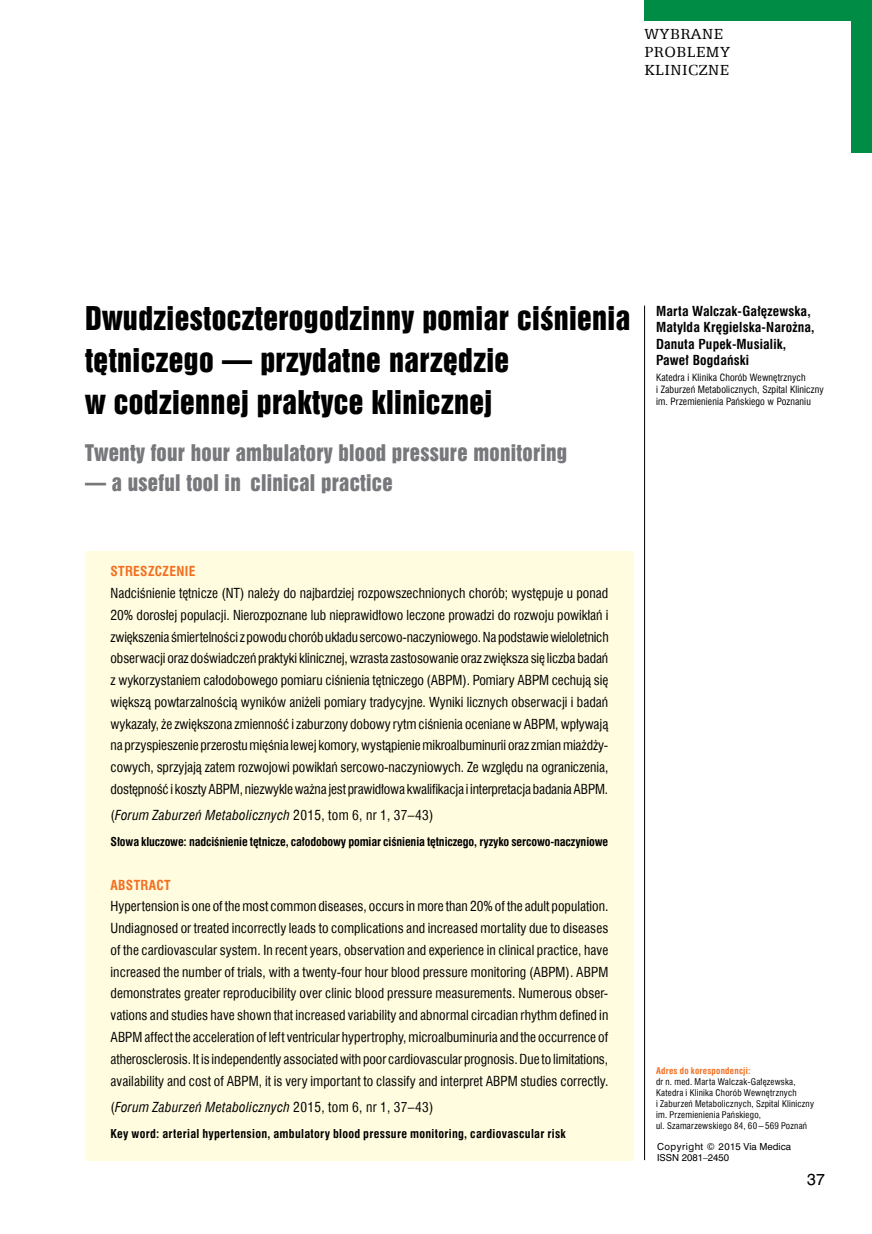
<style>
.page{position:relative;width:872px;height:1234px;background:#fff}
.page>*{position:absolute;margin:0;border:0;box-sizing:border-box;transform-origin:0 0}
.t1{font:30px/42px "Swis 921 EU";letter-spacing:.01em;color:#000}
.t2{font:21px "Swis 921 EU";letter-spacing:.015em;color:#77787b}
.t3{font:16.5px/18px "Egyptian 505 EU";letter-spacing:.03em;color:#000}
.t4{font:15px "Swis 721 PL";color:#000}
.t5{font:13.5px/21.8px "Swis 721 Cn EU";letter-spacing:-.005em;color:#000;text-align:justify}
.t6{font:italic 13.5px "Swis 721 Cn EU";letter-spacing:.025em;color:#000}
.t7{font:700 13.5px/16.5px "Swis 721 Cn EU";letter-spacing:.01em;color:#000}
.t8{font:700 13.5px "Swis 721 Cn EU";letter-spacing:.025em;color:#f36f21}
.t9{font:700 12px "Swis 721 Cn EU";letter-spacing:-.01em;color:#000}
.t10{font:700 12px "Swis 721 Cn EU";letter-spacing:.025em;color:#000}
.t11{font:9.75px/11.9px "Swis 721 Cn EU";letter-spacing:.01em;color:#000}
.t12{font:9px/11.1px "Swis 721 Cn EU";letter-spacing:.025em;color:#000}
.t13{font:9px/10.8px "Swis 721 PL";color:#000}
.t14{font:700 9px "Swis 721 Cn EU";letter-spacing:.025em;color:#f36f21}
.s1{font-style:normal}
</style>
<div class="page">
<hr style="left:644px;top:305px;width:1px;height:854px;background:#000">
<div style="left:644px;top:0;width:228px;height:21px;background:#008c44"></div>
<div style="left:850px;top:0;width:22px;height:153px;background:#008c44"></div>
<div style="left:85px;top:551px;width:549px;height:608px;background:#fffcdf"></div>
<p class="t3" style="left:644px;top:25px;width:87px">WYBRANE<br>PROBLEMY<br>KLINICZNE</p>
<h1 class="t1" style="left:85px;top:296px;width:547px">Dwudziestoczterogodzinny pomiar ciśnienia tętniczego — przydatne narzędzie<br>w codziennej praktyce klinicznej</h1>
<h2 class="t2" style="left:85px;top:438px;width:484px">Twenty four hour ambulatory blood pressure monitoring</h2>
<h2 class="t2" style="left:85px;top:468px;width:309px">— a useful tool in clinical practice</h2>
<p class="t7" style="left:656px;top:303px;width:160px">Marta Walczak-Gałęzewska,<br>Matylda Kręgielska-Narożna,<br>Danuta Pupek-Musialik,<br>Paweł Bogdański</p>
<p class="t11" style="left:656px;top:372px;width:169px">Katedra i Klinika Chorób Wewnętrznych<br>i Zaburzeń Metabolicznych, Szpital Kliniczny im. Przemienienia Pańskiego w Poznaniu</p>
<p class="t8" style="left:111px;top:563px;width:86px">Streszczenie</p>
<p class="t5" style="left:111px;top:582px;width:499px">Nadciśnienie tętnicze (NT) należy do najbardziej rozpowszechnionych chorób; występuje u ponad 20% dorosłej populacji. Nierozpoznane lub nieprawidłowo leczone prowadzi do rozwoju powikłań i zwiększenia śmiertelności z powodu chorób układu sercowo-naczyniowego. Na podstawie wieloletnich obserwacji oraz doświadczeń praktyki klinicznej, wzrasta zastosowanie oraz zwiększa się liczba badań z wykorzystaniem całodobowego pomiaru ciśnienia tętniczego (ABPM). Pomiary ABPM cechują się większą powtarzalnością wyników aniżeli pomiary tradycyjne. Wyniki licznych obserwacji i badań wykazały, że zwiększona zmienność i zaburzony dobowy rytm ciśnienia oceniane w ABPM, wpływają na przyspieszenie przerostu mięśnia lewej komory, wystąpienie mikroalbuminurii oraz zmian miażdży&shy;cowych, sprzyjają zatem rozwojowi powikłań sercowo-naczyniowych. Ze względu na ograniczenia, dostępność i koszty ABPM, niezwykle ważna jest prawidłowa kwalifikacja i interpretacja badania ABPM.</p>
<p class="t6" style="left:111px;top:806px;width:324px"><span class="s1">(</span>Forum Zaburzeń Metabolicznych <span class="s1">2015, tom 6, nr 1, 37–43)</span></p>
<p class="t9" style="left:111px;top:834px;width:499px">Słowa kluczowe: nadciśnienie tętnicze, całodobowy pomiar ciśnienia tętniczego, ryzyko sercowo-naczyniowe</p>
<p class="t8" style="left:111px;top:876px;width:62px">Abstract</p>
<p class="t5" style="left:111px;top:895px;width:499px">Hypertension is one of the most common diseases, occurs in more than 20% of the adult population.<br>Undiagnosed or treated incorrectly leads to complications and increased mortality due to diseases of the cardiovascular system. In recent years, observation and experience in clinical practice, have increased the number of trials, with a twenty-four hour blood pressure monitoring (ABPM). ABPM demonstrates greater reproducibility over clinic blood pressure measurements. Numerous obser&shy;vations and studies have shown that increased variability and abnormal circadian rhythm defined in ABPM affect the acceleration of left ventricular hypertrophy, microalbuminuria and the occurrence of atherosclerosis. It is independently associated with poor cardiovascular prognosis. Due to limitations, availability and cost of ABPM, it is very important to classify and interpret ABPM studies correctly.</p>
<p class="t6" style="left:111px;top:1098px;width:324px"><span class="s1">(</span>Forum Zaburzeń Metabolicznych <span class="s1">2015, tom 6, nr 1, 37–43)</span></p>
<p class="t10" style="left:111px;top:1125px;width:457px">Key word: arterial hypertension, ambulatory blood pressure monitoring, cardiovascular risk</p>
<p class="t14" style="left:656px;top:1064px;width:96px">Adres do korespondencji:</p>
<p class="t12" style="left:656px;top:1075px;width:159px">dr n. med. Marta Walczak-Gałęzewska, Katedra i Klinika Chorób Wewnętrznych<br>i Zaburzeń Metabolicznych, Szpital Kliniczny im. Przemienienia Pańskiego,<br>ul. Szamarzewskiego 84, 60−569 Poznań</p>
<p class="t13" style="left:657px;top:1141px;width:135px">Copyright © 2015 Via Medica<br>ISSN 2081–2450</p>
<p class="t4" style="left:807px;top:1169px;width:19px">37</p>
</div>
